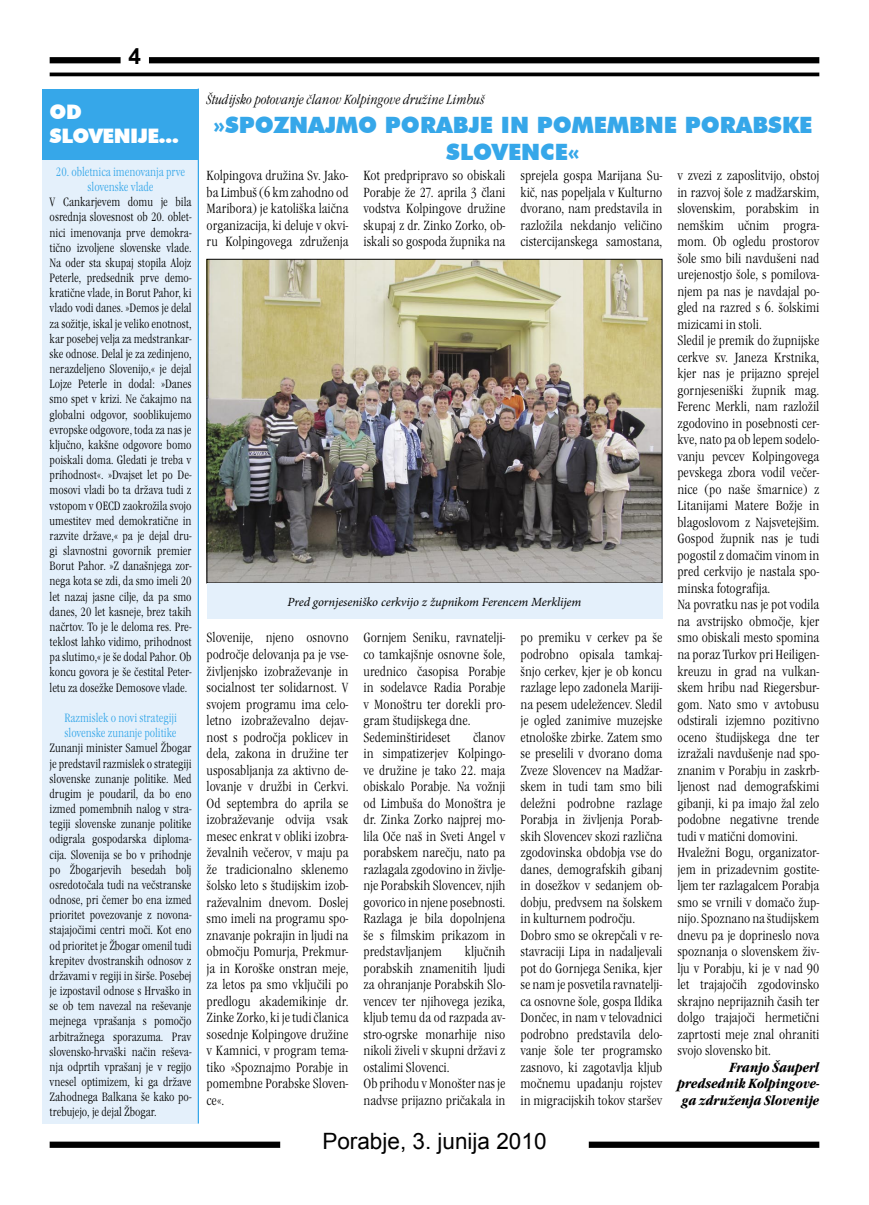
<style>
.page{position:relative;width:869px;height:1205px;background:#fff}
.page>*{position:absolute;margin:0;border:0;box-sizing:border-box;transform-origin:0 0}
.cím{font:900 22.5px/27px "Futura BT";color:#36a7e9;text-align:center}
.t1{font:22.5px "Arial";color:#000}
.t2{font:700 22.5px "Arial";color:#000}
.cím-2{font:900 20px "Futura BT";letter-spacing:-.025em;color:#fff}
.ujszoveg{font:13.75px/16.5px "Garamond Itc TEE Ligh Cond";color:#000;text-align:justify}
.ujalairas{font:italic 700 condensed 13.75px/16.5px "Garamond Itc TEE";color:#000}
.ujszoveg-2{font:13.75px "Garamond Itc TEE Ligh Cond Ital";color:#000}
.ujszoveg-3{font:12.5px/15.1px "Garamond Itc TEE Ligh Cond";color:#000;text-align:justify}
.ujszoveg-4{font:12.5px/15.1px "Garamond Itc TEE Ligh Cond";color:#36a7e9;text-align:center}
.szoveg{font:italic 12.5px "Minion Pro";letter-spacing:-.005em;color:#000}
</style>
<div class="page">
<div style="left:50px;top:1141px;width:230px;height:7px;background:#000"></div>
<div style="left:588px;top:1141px;width:231px;height:7px;background:#000"></div>
<hr style="left:50px;top:73px;width:769px;height:3px;background:#000">
<div style="left:50px;top:57px;width:70px;height:6px;background:#000"></div>
<div style="left:149px;top:57px;width:670px;height:6px;background:#000"></div>
<div style="left:43px;top:89px;width:155px;height:1034px;background:#e4f0fb"></div>
<div style="left:43px;top:89px;width:155px;height:70px;background:#36a7e9"></div>
<hr style="left:198px;top:89px;width:1px;height:1034px;background:#36a7e9">
<img style="left:208px;top:261px;width:452px;height:320px">
<div style="left:206px;top:259px;width:456px;height:324px;border:1px solid #000"></div>
<div style="left:206px;top:583px;width:456px;height:36px;background:#e4f0fb"></div>
<h1 class="t2" style="left:128px;top:41px;width:14px">4</h1>
<p class="cím-2" style="left:50px;top:100px;width:34px">OD</p>
<p class="cím-2" style="left:50px;top:124px;width:131px">SLOVENIJE…</p>
<p class="ujszoveg-4" style="left:56px;top:164px;width:131px">20. obletnica imenovanja prve slovenske vlade</p>
<p class="ujszoveg-3" style="left:50px;top:195px;width:143px">V Cankarjevem domu je bila osrednja slovesnost ob 20. oblet&shy;nici imenovanja prve demokra&shy;tično izvoljene slovenske vlade.<br>Na oder sta skupaj stopila Alojz Peterle, predsednik prve demo&shy;kratične vlade, in Borut Pahor, ki vlado vodi danes. »Demos je delal za sožitje, iskal je veliko enotnost, kar posebej velja za medstrankar&shy;ske odnose. Delal je za zedinjeno, nerazdeljeno Slovenijo,« je dejal Lojze Peterle in dodal: »Danes smo spet v krizi. Ne čakajmo na globalni odgovor, sooblikujemo evropske odgovore, toda za nas je ključno, kakšne odgovore bomo poiskali doma. Gledati je treba v prihodnost«. »Dvajset let po De&shy;mosovi vladi bo ta država tudi z vstopom v OECD zaokrožila svojo umestitev med demokratične in razvite države,« pa je dejal dru&shy;gi slavnostni govornik premier Borut Pahor. »Z današnjega zor&shy;nega kota se zdi, da smo imeli 20 let nazaj jasne cilje, da pa smo danes, 20 let kasneje, brez takih načrtov. To je le deloma res. Pre&shy;teklost lahko vidimo, prihodnost pa slutimo,« je še dodal Pahor. Ob koncu govora je še čestital Peter&shy;letu za dosežke Demosove vlade.</p>
<p class="ujszoveg-4" style="left:64px;top:710px;width:114px;text-align:left">Razmislek o novi strategiji slovenske zunanje politike</p>
<p class="ujszoveg-3" style="left:50px;top:741px;width:143px">Zunanji minister Samuel Žbogar je predstavil razmislek o strategiji slovenske zunanje politike. Med drugim je poudaril, da bo eno izmed pomembnih nalog v stra&shy;tegiji slovenske zunanje politike odigrala gospodarska diploma&shy;cija. Slovenija se bo v prihodnje po Žbogarjevih besedah bolj osredotočala tudi na večstranske odnose, pri čemer bo ena izmed prioritet povezovanje z novona&shy;stajajočimi centri moči. Kot eno od prioritet je Žbogar omenil tudi krepitev dvostranskih odnosov z državami v regiji in širše. Posebej je izpostavil odnose s Hrvaško in se ob tem navezal na reševanje mejnega vprašanja s pomočjo arbitražnega sporazuma. Prav slovensko-hrvaški način reševa&shy;nja odprtih vprašanj je v regijo vnesel optimizem, ki ga države Zahodnega Balkana še kako po&shy;trebujejo, je dejal Žbogar.</p>
<p class="ujszoveg-2" style="left:206px;top:92px;width:279px">Študijsko potovanje članov Kolpingove družine Limbuš</p>
<p class="cím" style="left:213px;top:112px;width:600px">»SPOZNAJMO PORABJE IN POMEMBNE PORABSKE<br>SLOVENCE«</p>
<p class="ujszoveg" style="left:206px;top:168px;width:143px">Kolpingova družina Sv. Jako&shy;ba Limbuš (6 km zahodno od Maribora) je katoliška laična organizacija, ki deluje v okvi&shy;ru Kolpingovega združenja</p>
<p class="ujszoveg" style="left:363px;top:168px;width:143px">Kot predpripravo so obiskali Porabje že 27. aprila 3 člani vodstva Kolpingove družine skupaj z dr. Zinko Zorko, ob&shy;iskali so gospoda župnika na</p>
<p class="ujszoveg" style="left:520px;top:168px;width:143px">sprejela gospa Marijana Su&shy;kič, nas popeljala v Kulturno dvorano, nam predstavila in razložila nekdanjo veličino cistercijanskega samostana,</p>
<p class="szoveg" style="left:287px;top:594px;width:295px">Pred gornjeseniško cerkvijo z župnikom Ferencem Merklijem</p>
<p class="ujszoveg" style="left:206px;top:630px;width:143px">Slovenije, njeno osnovno področje delovanja pa je vse&shy;življenjsko izobraževanje in socialnost ter solidarnost. V svojem programu ima celo&shy;letno izobraževalno dejav&shy;nost s področja poklicev in dela, zakona in družine ter usposabljanja za aktivno de&shy;lovanje v družbi in Cerkvi.<br>Od septembra do aprila se izobraževanje odvija vsak mesec enkrat v obliki izobra&shy;ževalnih večerov, v maju pa že tradicionalno sklenemo šolsko leto s študijskim izob&shy;raževalnim dnevom. Doslej smo imeli na programu spo&shy;znavanje pokrajin in ljudi na območju Pomurja, Prekmur&shy;ja in Koroške onstran meje, za letos pa smo vključili po predlogu akademikinje dr.<br>Zinke Zorko, ki je tudi članica sosednje Kolpingove družine v Kamnici, v program tema&shy;tiko »Spoznajmo Porabje in pomembne Porabske Sloven&shy;ce«.</p>
<p class="ujszoveg" style="left:363px;top:630px;width:143px">Gornjem Seniku, ravnatelji&shy;co tamkajšnje osnovne šole, urednico časopisa Porabje in sodelavce Radia Porabje v Monoštru ter dorekli pro&shy;gram študijskega dne.</p>
<p class="ujszoveg" style="left:363px;top:729px;width:88px">Sedeminštirideset</p>
<p class="ujszoveg" style="left:363px;top:729px;width:143px;text-indent:109px">članov in simpatizerjev Kolpingo&shy;ve družine je tako 22. maja obiskalo Porabje. Na vožnji od Limbuša do Monoštra je dr. Zinka Zorko najprej mo&shy;lila Oče naš in Sveti Angel v porabskem narečju, nato pa razlagala zgodovino in življe&shy;nje Porabskih Slovencev, njih govorico in njene posebnosti.<br>Razlaga je bila dopolnjena še s filmskim prikazom in predstavljanjem</p>
<p class="ujszoveg" style="left:363px;top:943px;width:143px;text-indent:101px">ključnih porabskih znamenitih ljudi za ohranjanje Porabskih Slo&shy;vencev ter njihovega jezika, kljub temu da od razpada av&shy;stro-ogrske monarhije niso nikoli živeli v skupni državi z ostalimi Slovenci.</p>
<p class="ujszoveg" style="left:363px;top:1075px;width:143px">Ob prihodu v Monošter nas je nadvse prijazno pričakala in</p>
<p class="ujszoveg" style="left:520px;top:630px;width:143px">po premiku v cerkev pa še podrobno opisala tamkaj&shy;šnjo cerkev, kjer je ob koncu razlage lepo zadonela Mariji&shy;na pesem udeležencev. Sledil je ogled zanimive muzejske etnološke zbirke. Zatem smo se preselili v dvorano doma Zveze Slovencev na Madžar&shy;skem in tudi tam smo bili deležni podrobne razlage Porabja in življenja Porab&shy;skih Slovencev skozi različna zgodovinska obdobja vse do danes, demografskih gibanj in dosežkov v sedanjem ob&shy;dobju, predvsem na šolskem in kulturnem področju.</p>
<p class="ujszoveg" style="left:520px;top:927px;width:143px">Dobro smo se okrepčali v re&shy;stavraciji Lipa in nadaljevali pot do Gornjega Senika, kjer se nam je posvetila ravnatelji&shy;ca osnovne šole, gospa Ildika Dončec, in nam v telovadnici podrobno predstavila delo&shy;vanje šole ter programsko zasnovo, ki zagotavlja kljub močnemu upadanju rojstev in migracijskih tokov staršev</p>
<h1 class="t1" style="left:322px;top:1126px;width:225px">Porabje, 3. junija 2010</h1>
<p class="ujszoveg" style="left:677px;top:168px;width:143px">v zvezi z zaposlitvijo, obstoj in razvoj šole z madžarskim, slovenskim, porabskim in nemškim učnim progra&shy;mom. Ob ogledu prostorov šole smo bili navdušeni nad urejenostjo šole, s pomilova&shy;njem pa nas je navdajal po&shy;gled na razred s 6. šolskimi mizicami in stoli.</p>
<p class="ujszoveg" style="left:677px;top:333px;width:143px">Sledil je premik do župnijske cerkve sv. Janeza Krstnika, kjer nas je prijazno sprejel gornjeseniški župnik mag.<br>Ferenc Merkli, nam razložil zgodovino in posebnosti cer&shy;kve, nato pa ob lepem sodelo&shy;vanju pevcev Kolpingovega pevskega zbora vodil večer&shy;nice (po naše šmarnice) z Litanijami Matere Božje in blagoslovom z Najsvetejšim.<br>Gospod župnik nas je tudi pogostil z domačim vinom in pred cerkvijo je nastala spo&shy;minska fotografija.</p>
<p class="ujszoveg" style="left:677px;top:597px;width:143px">Na povratku nas je pot vodila na avstrijsko območje, kjer smo obiskali mesto spomina na poraz Turkov pri Heiligen&shy;kreuzu in grad na vulkan&shy;skem hribu nad Riegersbur&shy;gom. Nato smo v avtobusu odstirali izjemno pozitivno oceno študijskega dne ter izražali navdušenje nad spo&shy;znanim v Porabju in zaskrb&shy;ljenost nad demografskimi gibanji, ki pa imajo žal zelo podobne negativne trende tudi v matični domovini.</p>
<p class="ujszoveg" style="left:677px;top:844px;width:143px">Hvaležni Bogu, organizator&shy;jem in prizadevnim gostite&shy;ljem ter razlagalcem Porabja smo se vrnili v domačo žup&shy;nijo. Spoznano na študijskem dnevu pa je doprineslo nova spoznanja o slovenskem živ&shy;lju v Porabju, ki je v nad 90 let trajajočih zgodovinsko skrajno neprijaznih časih ter dolgo trajajoči hermetični zaprtosti meje znal ohraniti svojo slovensko bit.</p>
<p class="ujalairas" style="left:729px;top:1059px;width:91px">Franjo Šauperl</p>
<p class="ujalairas" style="left:677px;top:1075px;width:143px">predsednik Kolpingove&shy;ga združenja Slovenije</p>
</div>
